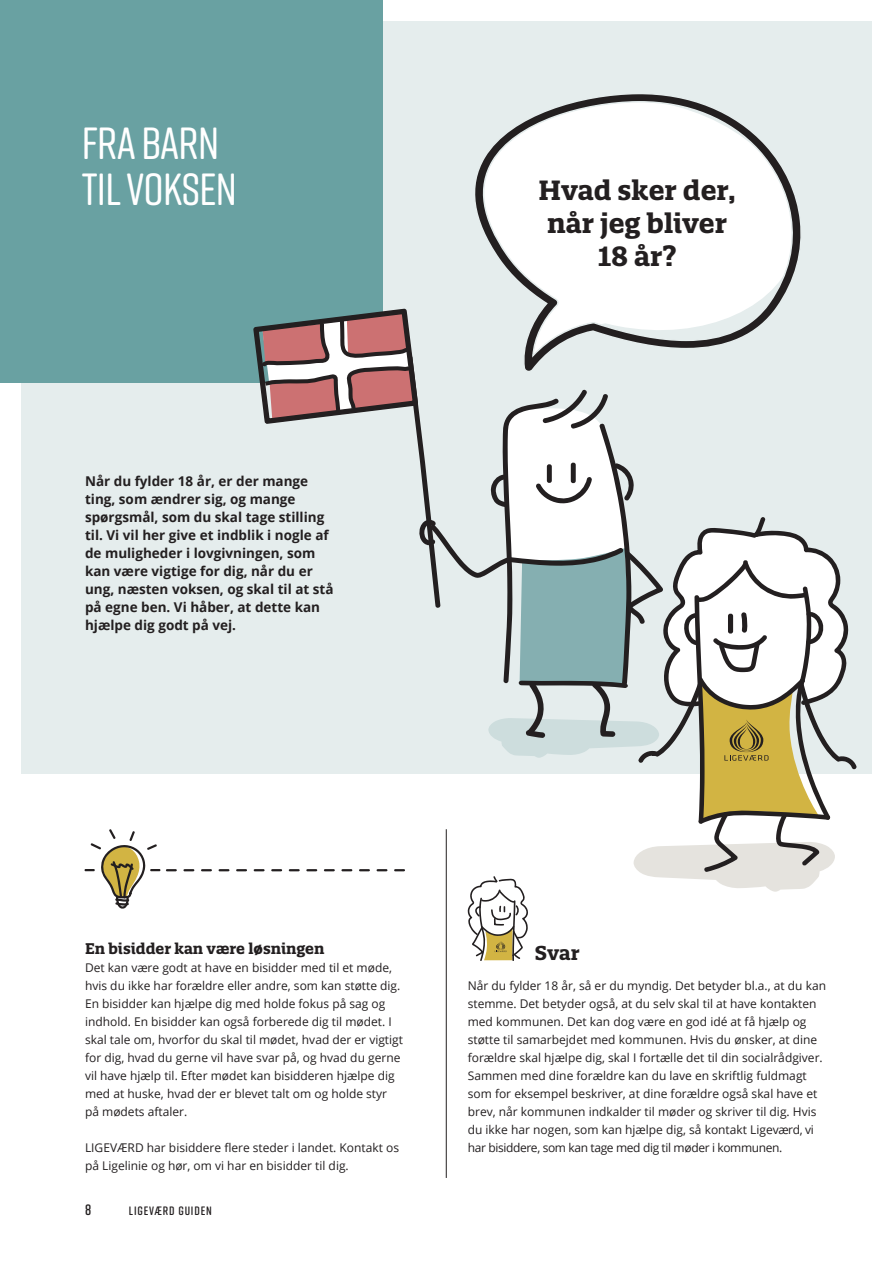
<style>
.page{position:relative;width:893px;height:1263px;background:#fff}
.page>*{position:absolute;margin:0;border:0;box-sizing:border-box;transform-origin:0 0}
.t1{font:500 45px "Rift Soft";letter-spacing:-.015em;color:#fff}
.brødtekst{font:700 27px/33px "Quatro Slab";color:#231f20;text-align:center}
.brødtekst-2{font:700 19.5px "Quatro Slab";color:#231f20}
.mellemrubrik{font:700 15px "Quatro Slab";color:#231f20}
.t2{font:600 15px "Rift Soft";color:#231f20}
.manchet{font:700 13.5px/18px "Open Sans";color:#231f20}
.t3{font:600 12.15px "Rift Soft";letter-spacing:.07em;color:#231f20}
.mellemrubrik-2{font:12px/18px "Open Sans";color:#231f20}
.brødtekst_uden_indry{font:12px/18px "Open Sans";color:#231f20}
</style>
<div class="page">
<div style="left:21px;top:21px;width:851px;height:753px;background:#e5eded"></div>
<div style="left:0;top:0;width:383px;height:383px;background:#69a1a2"></div>
<hr style="left:446px;top:829px;width:1px;height:349px;background:#231f20">
<svg style="left:84px;top:829px;width:77px;height:80px"></svg>
<svg style="left:167px;top:308px;width:690px;height:653px"></svg>
<svg style="left:467px;top:94px;width:346px;height:279px"></svg>
<p class="t1" style="left:82px;top:111px;width:139px">FRA BARN</p>
<p class="t1" style="left:82px;top:158px;width:157px">TIL VOKSEN</p>
<p class="manchet" style="left:85px;top:472px;width:250px">Når du fylder 18 år, er der mange ting, som ændrer sig, og mange spørgsmål, som du skal tage stilling til. Vi vil her give et indblik i nogle af de muligheder i lovgivningen, som kan være vigtige for dig, når du er ung, næsten voksen, og skal til at stå på egne ben. Vi håber, at dette kan hjælpe dig godt på vej.</p>
<p class="brødtekst" style="left:539px;top:174px;width:199px">Hvad sker der,</p>
<p class="brødtekst" style="left:547px;top:207px;width:181px">når jeg bliver<br>18 år?</p>
<p class="mellemrubrik" style="left:85px;top:939px;width:241px">En bisidder kan være løsningen</p>
<p class="brødtekst_uden_indry" style="left:85px;top:958px;width:319px">Det kan være godt at have en bisidder med til et møde, hvis du ikke har forældre eller andre, som kan støtte dig.<br>En bisidder kan hjælpe dig med holde fokus på sag og indhold. En bisidder kan også forberede dig til mødet. I skal tale om, hvorfor du skal til mødet, hvad der er vigtigt for dig, hvad du gerne vil have svar på, og hvad du gerne vil have hjælp til. Efter mødet kan bisidderen hjælpe dig med at huske, hvad der er blevet talt om og holde styr på mødets aftaler.</p>
<p class="brødtekst_uden_indry" style="left:85px;top:1138px;width:316px">LIGEVÆRD har bisiddere flere steder i landet. Kontakt os på Ligelinie og hør, om vi har en bisidder til dig.</p>
<p class="t2" style="left:85px;top:1199px;width:8px">8</p>
<p class="t3" style="left:129px;top:1202px;width:85px">LIGEVÆRD GUIDEN</p>
<p class="brødtekst-2" style="left:535px;top:941px;width:46px">Svar</p>
<p class="mellemrubrik-2" style="left:468px;top:976px;width:360px">Når du fylder 18 år, så er du myndig. Det betyder bl.a., at du kan stemme. Det betyder også, at du selv skal til at have kontakten med kommunen. Det kan dog være en god idé at få hjælp og støtte til samarbejdet med kommunen. Hvis du ønsker, at dine forældre skal hjælpe dig, skal I fortælle det til din socialrådgiver.<br>Sammen med dine forældre kan du lave en skriftlig fuldmagt som for eksempel beskriver, at dine forældre også skal have et brev, når kommunen indkalder til møder og skriver til dig. Hvis du ikke har nogen, som kan hjælpe dig, så kontakt Ligeværd, vi har bisiddere, som kan tage med dig til møder i kommunen.</p>
</div>
